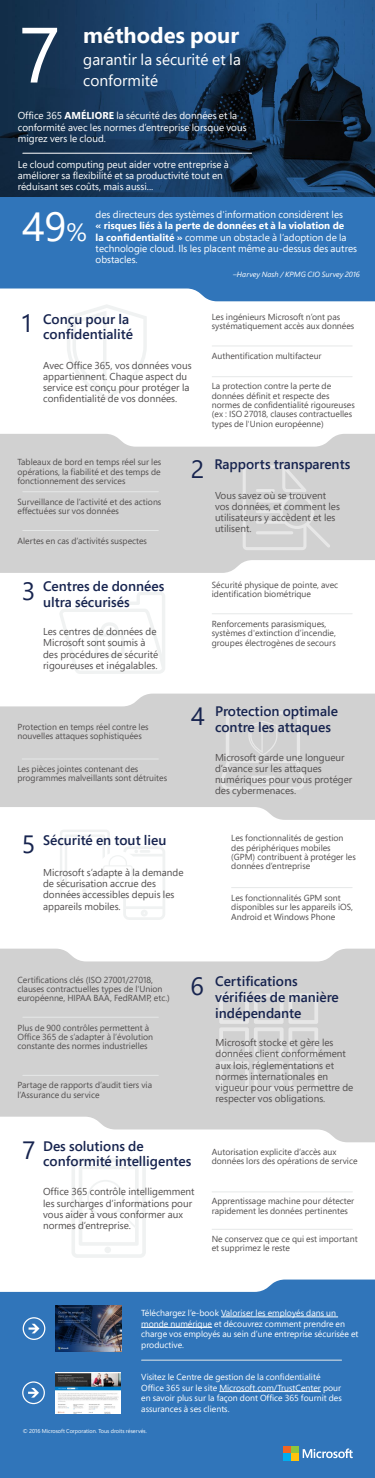
<style>
.page{position:relative;width:375px;height:1478px;background:#fff}
.page>*{position:absolute;margin:0;border:0;box-sizing:border-box;transform-origin:0 0}
.t1{font:78.12px "Segoe Pro";color:#fff}
.t2{font:40.62px "Segoe Pro";color:#fff}
.t3{font:25px "Segoe Pro";color:#17244f}
.t4{font:700 21.88px "Segoe Pro";color:#fff}
.t5{font:15.62px/21.2px "Segoe Pro";color:#fff}
.t6{font:600 13.75px/15.6px "Segoe Pro";color:#17244f}
.t7{font:10px/11.2px "Segoe Pro";color:#524f4f}
.t8{font:10px/11.2px "Segoe Pro";color:#fff}
.t9{font:8.75px/9.4px "Segoe Pro";color:#524f4f}
.t10{font:8.75px/10.5px "Segoe Pro";color:#fff}
.t11{font:italic 7.5px "Segoe Pro";color:#fff}
.t12{font:5.62px "Segoe Pro";color:#fff}
.s1{font-weight:700}
.s2{font-size:25px}
</style>
<div class="page">
<svg style="left:0;top:196px;width:375px;height:105px;background:#3d7dbd"></svg>
<div style="left:0;top:1279px;width:375px;height:199px;background:#3075ba"></div>
<svg style="left:0;top:693px;width:375px;height:127px;background:#d7d7d7"></svg>
<svg style="left:0;top:434px;width:375px;height:139px;background:#d5d5d5"></svg>
<svg style="left:0;top:948px;width:375px;height:194px;background:#d7d7d7"></svg>
<img style="left:0;top:0;width:375px;height:196px">
<svg style="left:72px;top:1159px;width:74px;height:98px"></svg>
<svg style="left:60px;top:830px;width:105px;height:90px"></svg>
<svg style="left:67px;top:305px;width:80px;height:95px"></svg>
<svg style="left:60px;top:592px;width:105px;height:82px"></svg>
<svg style="left:219px;top:993px;width:99px;height:97px;background:#d8d8d8"></svg>
<svg style="left:243px;top:465px;width:87px;height:85px;background:#d5d5d5"></svg>
<hr style="left:23px;top:153px;width:229px;height:1px;background:#fff">
<svg style="left:221px;top:711px;width:84px;height:79px;background:#d6d6d6"></svg>
<hr style="left:221px;top:1316px;width:117px;height:1px;background:#fff">
<hr style="left:141px;top:1327px;width:71px;height:1px;background:#fff">
<hr style="left:219px;top:1391px;width:102px;height:1px;background:#fff">
<svg style="left:303px;top:1448px;width:50px;height:10px"></svg>
<div style="left:283px;top:1446px;width:8px;height:7px;background:#f26522"></div>
<div style="left:291px;top:1446px;width:7px;height:7px;background:#8dc63f"></div>
<div style="left:283px;top:1453px;width:8px;height:7px;background:#00aeef"></div>
<div style="left:291px;top:1453px;width:7px;height:7px;background:#ffc20e"></div>
<hr style="left:212px;top:613px;width:140px;height:1px;background:#e6e8e8">
<hr style="left:232px;top:887px;width:120px;height:1px;background:#e6e8e8">
<hr style="left:212px;top:1191px;width:140px;height:1px;background:#e6e8e8">
<hr style="left:212px;top:1229px;width:140px;height:1px;background:#e6e8e8">
<hr style="left:142px;top:1359px;width:200px;height:1px;background:#e6e8e8">
<hr style="left:212px;top:346px;width:140px;height:1px;background:#e6e8e8">
<hr style="left:212px;top:376px;width:140px;height:1px;background:#e6e8e8">
<hr style="left:23px;top:491px;width:135px;height:1px;background:#e6e8e8">
<hr style="left:23px;top:530px;width:135px;height:1px;background:#e6e8e8">
<hr style="left:23px;top:1017px;width:135px;height:1px;background:#e6e8e8">
<hr style="left:23px;top:1075px;width:135px;height:1px;background:#e6e8e8">
<hr style="left:22px;top:758px;width:136px;height:1px;background:#e6e8e8">
<img style="left:56px;top:1305px;width:65px;height:46px">
<img style="left:56px;top:1372px;width:65px;height:41px">
<svg style="left:29px;top:1323px;width:10px;height:10px"></svg>
<div style="left:23px;top:1317px;width:22px;height:23px;border:1px solid #fff;border-radius:50%"></div>
<svg style="left:28px;top:1387px;width:11px;height:10px"></svg>
<div style="left:22px;top:1381px;width:23px;height:23px;border:1px solid #fff;border-radius:50%"></div>
<h1 class="t1" style="left:20px;top:1px;width:42px">7</h1>
<h3 class="t4" style="left:83px;top:20px;width:157px">méthodes pour</h3>
<h3 class="t5" style="left:83px;top:48px;width:159px">garantir la sécurité et la conformité</h3>
<p class="t8" style="left:18px;top:110px;width:230px">Office 365 <span class="s1">AMÉLIORE</span> la sécurité des données et la conformité avec les normes d’entreprise lorsque vous migrez vers le cloud.</p>
<p class="t8" style="left:18px;top:158px;width:213px">Le cloud computing peut aider votre entreprise à améliorer sa flexibilité et sa productivité tout en réduisant ses coûts, mais aussi...</p>
<h2 class="t2" style="left:22px;top:199px;width:67px">49<span class="s2">%</span></h2>
<p class="t8" style="left:96px;top:209px;width:249px">des directeurs des systèmes d'information considèrent les</p>
<p class="t8" style="left:96px;top:220px;width:263px"><span class="s1">« risques liés à la perte de données et à la violation de<br>la confidentialité »</span> comme un obstacle à l’adoption de la technologie cloud. Ils les placent même au-dessus des autres obstacles.</p>
<p class="t11" style="left:233px;top:269px;width:128px">–Harvey Nash / KPMG CIO Survey 2016</p>
<p class="t9" style="left:212px;top:312px;width:130px">Les ingénieurs Microsoft n’ont pas</p>
<h3 class="t6" style="left:43px;top:310px;width:91px">Conçu pour la confidentialité</h3>
<p class="t7" style="left:43px;top:359px;width:150px">Avec Office 365, vos données vous appartiennent. Chaque aspect du service est conçu pour protéger la confidentialité de vos données.</p>
<h3 class="t3" style="left:22px;top:306px;width:11px">1</h3>
<p class="t9" style="left:212px;top:321px;width:144px">systématiquement accès aux données</p>
<p class="t9" style="left:212px;top:351px;width:111px">Authentification multifacteur</p>
<p class="t9" style="left:212px;top:381px;width:144px">La protection contre la perte de données définit et respecte des normes de confidentialité rigoureuses (ex : ISO 27018, clauses contractuelles types de l'Union européenne)</p>
<p class="t9" style="left:18px;top:457px;width:145px;text-align:justify">Tableaux de bord en temps réel sur les opérations, la fiabilité et des temps de fonctionnement des services</p>
<h3 class="t3" style="left:191px;top:451px;width:15px">2</h3>
<p class="t9" style="left:18px;top:497px;width:145px">Surveillance de l’activité et des actions effectuées sur vos données</p>
<p class="t9" style="left:18px;top:535px;width:131px">Alertes en cas d’activités suspectes</p>
<h3 class="t6" style="left:214px;top:456px;width:137px">Rapports transparents</h3>
<p class="t7" style="left:215px;top:489px;width:126px">Vous savez où se trouvent vos données, et comment les utilisateurs y accèdent et les utilisent.</p>
<h3 class="t3" style="left:22px;top:573px;width:15px">3</h3>
<h3 class="t6" style="left:43px;top:578px;width:123px">Centres de données ultra sécurisés</h3>
<p class="t7" style="left:43px;top:626px;width:117px">Les centres de données de<br>Microsoft sont soumis à des procédures de sécurité rigoureuses et inégalables.</p>
<p class="t9" style="left:212px;top:580px;width:128px">Sécurité physique de pointe, avec identification biométrique</p>
<p class="t9" style="left:212px;top:619px;width:126px">Renforcements parasismiques, systèmes d'extinction d’incendie, groupes électrogènes de secours</p>
<p class="t9" style="left:18px;top:722px;width:133px">Protection en temps réel contre les nouvelles attaques sophistiquées</p>
<p class="t9" style="left:18px;top:764px;width:151px">Les pièces jointes contenant des programmes malveillants sont détruites</p>
<h3 class="t3" style="left:191px;top:698px;width:16px">4</h3>
<h3 class="t6" style="left:215px;top:703px;width:125px">Protection optimale contre les attaques</h3>
<p class="t7" style="left:215px;top:751px;width:139px">Microsoft garde une longueur d’avance sur les attaques numériques pour vous protéger des cybermenaces.</p>
<h3 class="t3" style="left:22px;top:827px;width:15px">5</h3>
<h3 class="t6" style="left:43px;top:832px;width:125px">Sécurité en tout lieu</h3>
<p class="t7" style="left:43px;top:866px;width:142px">Microsoft s’adapte à la demande de sécurisation accrue des données accessibles depuis les appareils mobiles.</p>
<p class="t9" style="left:231px;top:833px;width:126px">Les fonctionnalités de gestion des périphériques mobiles (GPM) contribuent à protéger les données d’entreprise</p>
<p class="t9" style="left:231px;top:893px;width:123px">Les fonctionnalités GPM sont disponibles sur les appareils iOS,<br>Android et Windows Phone</p>
<p class="t9" style="left:18px;top:974px;width:154px">Certifications clés (ISO 27001/27018, clauses contractuelles types de l'Union européenne, HIPAA BAA, FedRAMP, etc.)</p>
<p class="t9" style="left:18px;top:1022px;width:137px">Plus de 900 contrôles permettent à<br>Office 365 de s’adapter à l’évolution constante des normes industrielles</p>
<p class="t9" style="left:18px;top:1080px;width:136px">Partage de rapports d’audit tiers via l’Assurance du service</p>
<h3 class="t3" style="left:191px;top:969px;width:15px">6</h3>
<h3 class="t6" style="left:215px;top:973px;width:125px">Certifications vérifiées de manière indépendante</h3>
<p class="t7" style="left:216px;top:1036px;width:139px">Microsoft stocke et gère les données client conformément aux lois, réglementations et normes internationales en vigueur pour vous permettre de respecter vos obligations.</p>
<h3 class="t3" style="left:22px;top:1133px;width:14px">7</h3>
<h3 class="t6" style="left:43px;top:1137px;width:150px">Des solutions de conformité intelligentes</h3>
<p class="t7" style="left:43px;top:1186px;width:153px">Office 365 contrôle intelligemment les surcharges d’informations pour vous aider à vous conformer aux normes d’entreprise.</p>
<p class="t9" style="left:212px;top:1147px;width:147px">Autorisation explicite d’accès aux données lors des opérations de service</p>
<p class="t9" style="left:212px;top:1196px;width:144px">Apprentissage machine pour détecter rapidement les données pertinentes</p>
<p class="t9" style="left:212px;top:1234px;width:147px">Ne conservez que ce qui est important et supprimez le reste</p>
<p class="t10" style="left:141px;top:1307px;width:219px">Téléchargez l’e-book Valoriser les employés dans un monde numérique et découvrez comment prendre en charge vos employés au sein d’une entreprise sécurisée et productive.</p>
<p class="t10" style="left:141px;top:1371px;width:202px">Visitez le Centre de gestion de la confidentialité Office 365 sur le site Microsoft.com/TrustCenter pour en savoir plus sur la façon dont Office 365 fournit des assurances à ses clients.</p>
<p class="t12" style="left:23px;top:1427px;width:126px">© 2016 Microsoft Corporation. Tous droits réservés.</p>
</div>
